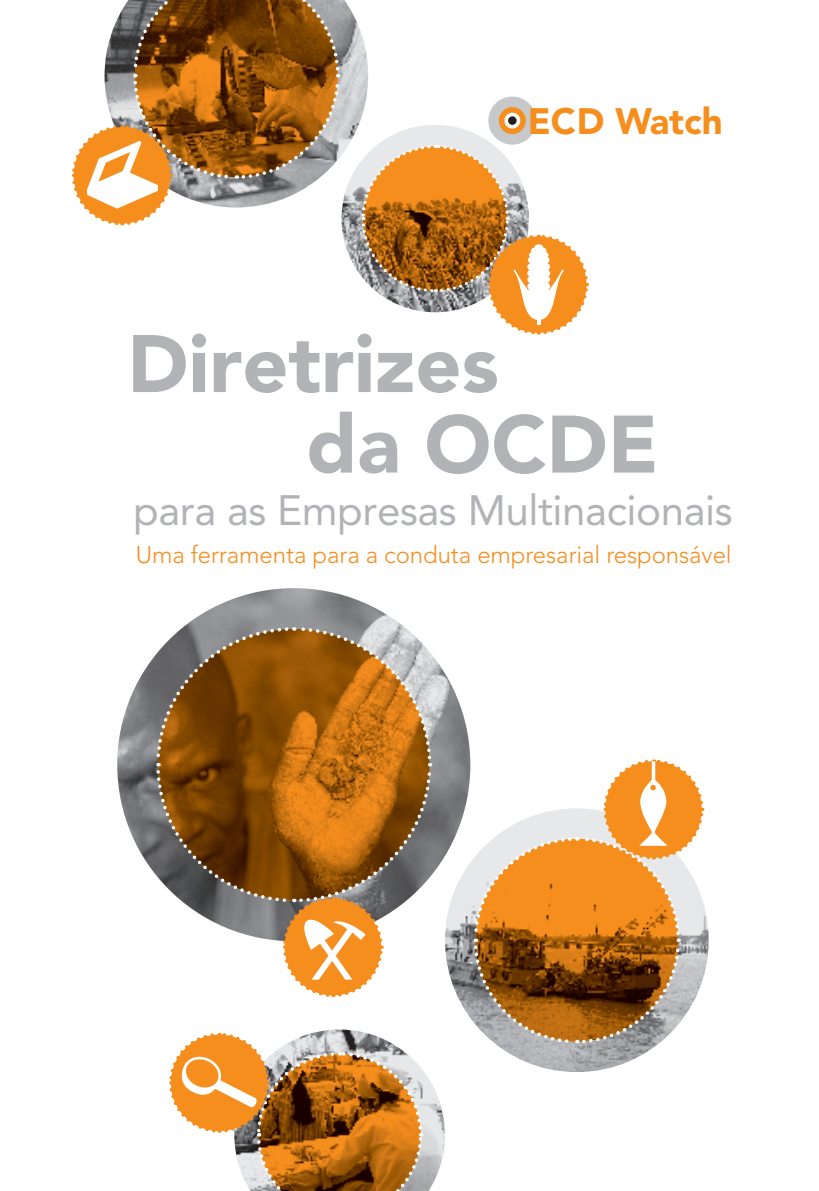
<style>
.page{position:relative;width:819px;height:1191px;background:#fff}
.page>*{position:absolute;margin:0;border:0;box-sizing:border-box;transform-origin:0 0}
.t1{font:900 80.5px/80.5px "Avenir LT Std";color:#b2b3b7}
.t2{font:42px "Avenir LT Std";letter-spacing:-.01em;color:#b2b3b7}
.t3{font:900 36.4px "Avenir LT Std";color:#f68e1e}
.t4{font:300 23.97px "Avenir LT Std";letter-spacing:-.005em;color:#f68e1e}
</style>
<div class="page">
<img style="left:341px;top:125px;width:188px;height:187px;border-radius:94px">
<svg style="left:360px;top:143px;width:230px;height:192px"></svg>
<div style="left:534px;top:244px;width:9px;height:6px;background:#fff;border-radius:50%"></div>
<div style="left:536px;top:307px;width:5px;height:12px;background:#fff"></div>
<img style="left:117px;top:588px;width:353px;height:353px;border-radius:176px">
<svg style="left:154px;top:625px;width:279px;height:373px"></svg>
<img style="left:445px;top:808px;width:263px;height:264px;border-radius:132px">
<svg style="left:472px;top:759px;width:233px;height:286px"></svg>
<svg style="left:651px;top:761px;width:4px;height:19px"></svg>
<div style="left:488px;top:97px;width:48px;height:48px;background:#c7c8ca;border-radius:50%"></div>
<div style="left:499px;top:107px;width:27px;height:27px;background:#f68e1e;border-radius:50%"></div>
<svg style="left:504px;top:113px;width:16px;height:15px"></svg>
<div style="left:508px;top:116px;width:8px;height:9px;background:#231f20;border-radius:50%"></div>
<img style="left:341px;top:0;width:27px;height:207px">
<svg style="left:72px;top:0;width:269px;height:226px"></svg>
<svg style="left:169px;top:1029px;width:276px;height:162px"></svg>
<h3 class="t3" style="left:527px;top:99px;width:196px">ECD Watch</h3>
<h1 class="t1" style="left:306px;top:323px;width:353px;text-indent:-179px">Diretrizes<br>da OCDE</h1>
<h2 class="t2" style="left:133px;top:485px;width:601px">para as Empresas Multinacionais</h2>
<p class="t4" style="left:136px;top:540px;width:597px">uma ferramenta para a conduta empresarial responsável</p>
</div>
